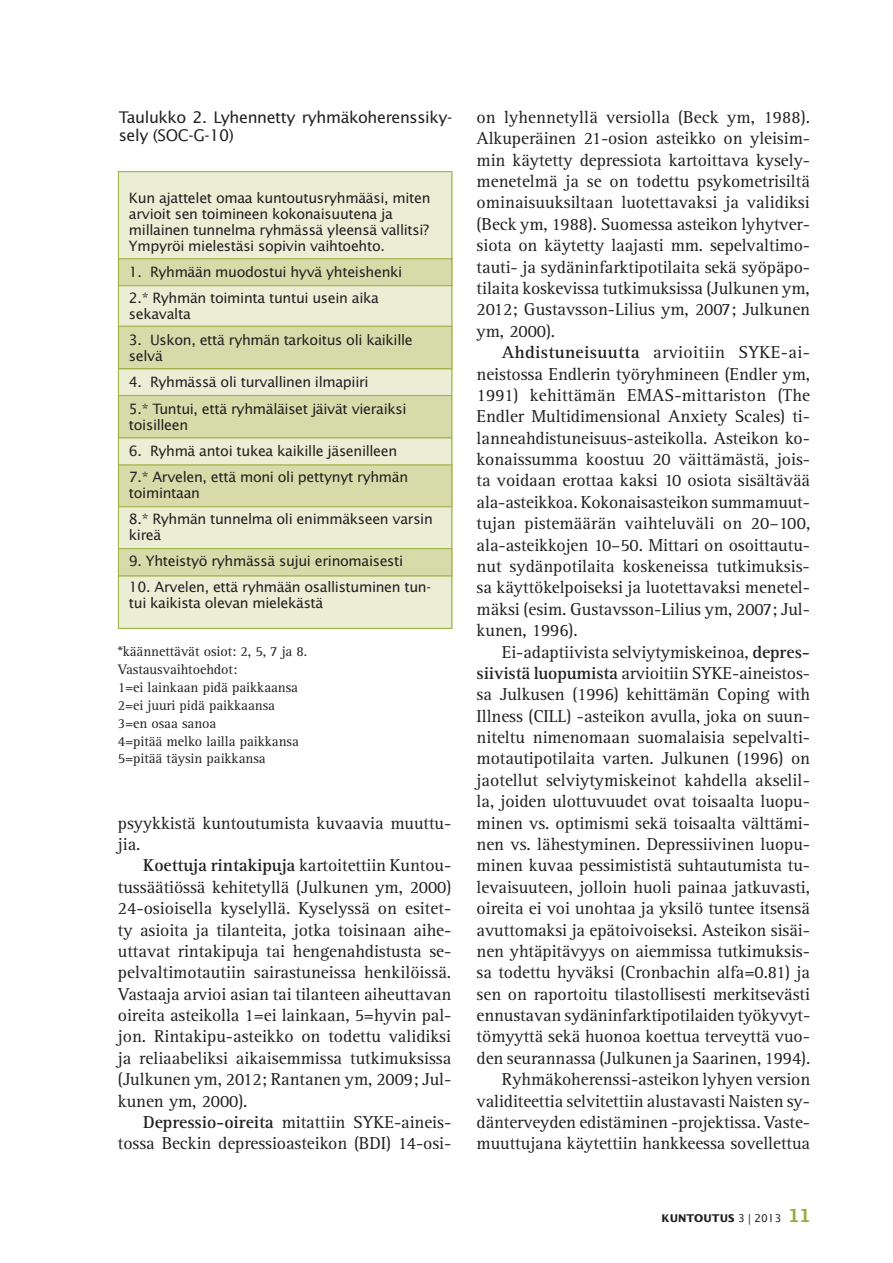
<style>
.page{position:relative;width:893px;height:1263px;background:#fff}
.page>*{position:absolute;margin:0;border:0;box-sizing:border-box;transform-origin:0 0}
.t1{font:17.85px/21.5px "Rotis Serif Std";letter-spacing:-.005em;color:#231f20;text-align:justify}
.t2{font:16.05px/17.9px "Lucida Sans Std";letter-spacing:-.025em;color:#231f20}
.t3{font:14.25px/16px "Lucida Sans Std";letter-spacing:-.025em;color:#231f20}
.t4{font:14.25px/17.9px "Rotis Serif Std";letter-spacing:-.005em;color:#231f20}
.t5{font:700 10.65px "Lucida Sans Std";color:#231f20}
.s1{font-weight:700}
.s2{font-weight:400}
.s3{font-family:"Lucida Sans Typewriter Std";font-size:17.85px;color:#98ac3b}
</style>
<div class="page">
<svg style="left:117px;top:171px;width:336px;height:458px;background:#e0e4bf"></svg>
<p class="t2" style="left:119px;top:109px;width:335px">Taulukko 2. Lyhennetty ryhmäkoherenssiky&shy;sely (SOC-G-10)</p>
<p class="t3" style="left:129px;top:190px;width:303px">Kun ajattelet omaa kuntoutusryhmääsi, miten arvioit sen toimineen kokonaisuutena ja millainen tunnelma ryhmässä yleensä vallitsi?<br>Ympyröi mielestäsi sopivin vaihtoehto.</p>
<p class="t3" style="left:129px;top:260px;width:275px;line-height:26.1px">1. Ryhmään muodostui hyvä yhteishenki<br>2.* Ryhmän toiminta tuntui usein aika</p>
<p class="t3" style="left:129px;top:307px;width:63px">sekavalta</p>
<p class="t3" style="left:129px;top:333px;width:285px">3. Uskon, että ryhmän tarkoitus oli kaikille selvä</p>
<p class="t3" style="left:129px;top:370px;width:279px;line-height:26.1px">4. Ryhmässä oli turvallinen ilmapiiri<br>5.* Tuntui, että ryhmäläiset jäivät vieraiksi</p>
<p class="t3" style="left:129px;top:417px;width:61px">toisilleen</p>
<p class="t3" style="left:129px;top:438px;width:281px;line-height:26.1px">6. Ryhmä antoi tukea kaikille jäsenilleen<br>7.* Arvelen, että moni oli pettynyt ryhmän</p>
<p class="t3" style="left:129px;top:481px;width:305px;line-height:26.1px">toimintaan<br>8.* Ryhmän tunnelma oli enimmäkseen varsin</p>
<p class="t3" style="left:129px;top:528px;width:34px">kireä</p>
<p class="t3" style="left:129px;top:554px;width:276px">9. Yhteistyö ryhmässä sujui erinomaisesti</p>
<p class="t3" style="left:129px;top:580px;width:304px">10. Arvelen, että ryhmään osallistuminen tun&shy;tui kaikista olevan mielekästä</p>
<p class="t4" style="left:118px;top:644px;width:191px">*käännettävät osiot: 2, 5, 7 ja 8.<br>Vastausvaihtoehdot:<br>1=ei lainkaan pidä paikkaansa<br>2=ei juuri pidä paikkaansa<br>3=en osaa sanoa<br>4=pitää melko lailla paikkansa<br>5=pitää täysin paikkansa</p>
<p class="t1" style="left:118px;top:814px;width:335px">psyykkistä kuntoutumista kuvaavia muuttu&shy;jia.</p>
<p class="t1" style="left:118px;top:857px;width:335px;text-indent:25px"><span class="s1">Koettuja rintakipuja</span> kartoitettiin Kuntou&shy;tussäätiössä kehitetyllä (Julkunen ym, 2000)<br>24-osioisella kyselyllä. Kyselyssä on esitet&shy;ty asioita ja tilanteita, jotka toisinaan aihe&shy;uttavat rintakipuja tai hengenahdistusta se&shy;pelvaltimotautiin sairastuneissa henkilöissä.<br>Vastaaja arvioi asian tai tilanteen aiheuttavan oireita asteikolla 1=ei lainkaan, 5=hyvin pal&shy;jon. Rintakipu-asteikko on todettu validiksi ja reliaabeliksi aikaisemmissa tutkimuksissa (Julkunen ym, 2012; Rantanen ym, 2009; Jul&shy;kunen ym, 2000).</p>
<p class="t1" style="left:118px;top:1113px;width:335px;text-align:right"><span class="s1">Depressio-oireita</span> mitattiin SYKE-aineis&shy;tossa Beckin depressioasteikon (BDI) 14-osi-</p>
<p class="t1" style="left:477px;top:108px;width:335px">on lyhennetyllä versiolla (Beck ym, 1988).<br>Alkuperäinen 21-osion asteikko on yleisim&shy;min käytetty depressiota kartoittava kysely&shy;menetelmä ja se on todettu psykometrisiltä ominaisuuksiltaan luotettavaksi ja validiksi (Beck ym, 1988). Suomessa asteikon lyhytver&shy;siota on käytetty laajasti mm. sepelvaltimo&shy;tauti- ja sydäninfarktipotilaita sekä syöpäpo&shy;tilaita koskevissa tutkimuksissa (Julkunen ym, 2012; Gustavsson-Lilius ym, 2007; Julkunen ym, 2000).</p>
<p class="t1" style="left:477px;top:343px;width:335px;text-indent:25px"><span class="s1">Ahdistuneisuutta</span> arvioitiin SYKE-ai&shy;neistossa Endlerin työryhmineen (Endler ym, 1991) kehittämän EMAS-mittariston (The Endler Multidimensional Anxiety Scales) ti&shy;lanneahdistuneisuus-asteikolla. Asteikon ko&shy;konaissumma koostuu 20 väittämästä, jois&shy;ta voidaan erottaa kaksi 10 osiota sisältävää ala-asteikkoa. Kokonaisasteikon summamuut&shy;tujan pistemäärän vaihteluväli on 20–100, ala-asteikkojen 10–50. Mittari on osoittautu&shy;nut sydänpotilaita koskeneissa tutkimuksis&shy;sa käyttökelpoiseksi ja luotettavaksi menetel&shy;mäksi (esim. Gustavsson-Lilius ym, 2007; Jul&shy;kunen, 1996).</p>
<p class="t1" style="left:477px;top:643px;width:335px;text-align:right">Ei-adaptiivista selviytymiskeinoa, <span class="s1">depres&shy;siivistä luopumista</span> arvioitiin SYKE-aineistos&shy;sa Julkusen (1996) kehittämän Coping with Illness (CILL) -asteikon avulla, joka on suun&shy;niteltu nimenomaan suomalaisia sepelvalti&shy;motautipotilaita varten. Julkunen (1996) on jaotellut selviytymiskeinot kahdella akselil&shy;la, joiden ulottuvuudet ovat toisaalta luopu&shy;minen vs. optimismi sekä toisaalta välttämi&shy;nen vs. lähestyminen. Depressiivinen luopu&shy;minen kuvaa pessimististä suhtautumista tu&shy;levaisuuteen, jolloin huoli painaa jatkuvasti, oireita ei voi unohtaa ja yksilö tuntee itsensä avuttomaksi ja epätoivoiseksi. Asteikon sisäi&shy;nen yhtäpitävyys on aiemmissa tutkimuksis&shy;sa todettu hyväksi (Cronbachin alfa=0.81) ja sen on raportoitu tilastollisesti merkitsevästi ennustavan sydäninfarktipotilaiden työkyvyt&shy;tömyyttä sekä huonoa koettua terveyttä vuo&shy;den seurannassa (Julkunen ja Saarinen, 1994).<br>Ryhmäkoherenssi-asteikon lyhyen version validiteettia selvitettiin alustavasti Naisten sy&shy;dänterveyden edistäminen -projektissa. Vaste&shy;muuttujana käytettiin hankkeessa sovellettua</p>
<p class="t5" style="left:662px;top:1214px;width:150px">KUNTOUTUS <span class="s2">3 | 2013</span> <span class="s3">11</span></p>
</div>
